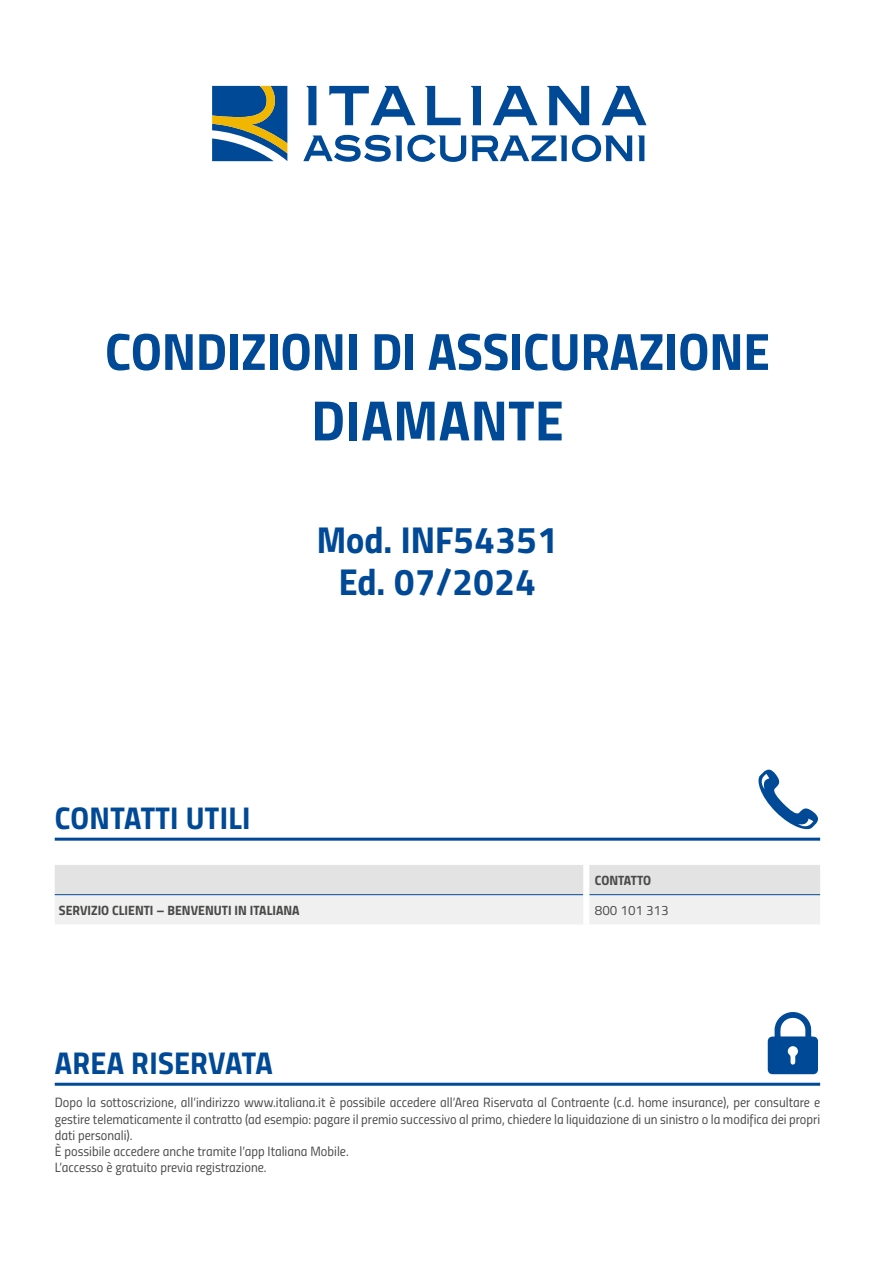
<style>
.page{position:relative;width:893px;height:1263px;background:#fff}
.page>*{position:absolute;margin:0;border:0;box-sizing:border-box;transform-origin:0 0}
.t1{font:57px "Titillium Bold Upright";letter-spacing:.01em;color:#004996}
.t2{font:52.5px "Titillium Bold Upright";color:#004996}
.t3{font:37.5px "Titillium Bold Upright";color:#004996}
.tit_21{font:31.5px "Titillium Bold Upright";letter-spacing:.01em;color:#004996}
._11n{font:13.5px/16.2px "Titillium Regular Upright";color:#4a4a49;text-align:justify}
._11n-2{font:13.5px "Titillium Bold Upright";color:#4a4a49}
</style>
<div class="page">
<hr style="left:55px;top:1083px;width:765px;height:3px;background:#004996">
<svg style="left:768px;top:1012px;width:50px;height:62px"></svg>
<hr style="left:55px;top:838px;width:765px;height:3px;background:#004996">
<svg style="left:758px;top:769px;width:60px;height:61px"></svg>
<svg style="left:55px;top:865px;width:765px;height:59px"></svg>
<hr style="left:55px;top:894px;width:528px;height:1px;background:#004996">
<hr style="left:589px;top:894px;width:231px;height:1px;background:#004996">
<div style="left:583px;top:865px;width:6px;height:30px;background:#fff"></div>
<div style="left:583px;top:895px;width:6px;height:29px;background:#fff"></div>
<svg style="left:212px;top:86px;width:75px;height:75px"></svg>
<svg style="left:307px;top:86px;width:9px;height:39px"></svg>
<svg style="left:329px;top:86px;width:87px;height:39px"></svg>
<svg style="left:425px;top:86px;width:36px;height:39px"></svg>
<svg style="left:471px;top:86px;width:10px;height:39px"></svg>
<svg style="left:493px;top:86px;width:45px;height:39px"></svg>
<svg style="left:547px;top:86px;width:42px;height:39px"></svg>
<svg style="left:602px;top:86px;width:44px;height:39px"></svg>
<svg style="left:303px;top:135px;width:329px;height:27px"></svg>
<svg style="left:638px;top:135px;width:6px;height:26px"></svg>
<p class="t2" style="left:105px;top:310px;width:666px">CONDIZIONI DI ASSICURAZIONE</p>
<p class="t1" style="left:311px;top:376px;width:254px">DIAMANTE</p>
<p class="t3" style="left:317px;top:511px;width:243px">Mod. INF54351</p>
<p class="t3" style="left:339px;top:553px;width:199px">Ed. 07/2024</p>
<p class="tit_21" style="left:55px;top:793px;width:197px">CONTATTI UTILI</p>
<p class="_11n-2" style="left:595px;top:869px;width:58px">CONTATTO</p>
<p class="_11n-2" style="left:59px;top:899px;width:242px">SERVIZIO CLIENTI – BENVENUTI IN ITALIANA</p>
<p class="_11n" style="left:595px;top:901px;width:75px">800 101 313</p>
<p class="tit_21" style="left:55px;top:1038px;width:219px">AREA RISERVATA</p>
<p class="_11n" style="left:55px;top:1094px;width:767px">Dopo la sottoscrizione, all’indirizzo www.italiana.it è possibile accedere all’Area Riservata al Contraente (c.d. home insurance), per consultare e gestire telematicamente il contratto (ad esempio: pagare il premio successivo al primo, chiedere la liquidazione di un sinistro o la modifica dei propri dati personali).</p>
<p class="_11n" style="left:55px;top:1142px;width:295px">È possibile accedere anche tramite l’app Italiana Mobile.</p>
<p class="_11n" style="left:55px;top:1159px;width:213px">L’accesso è gratuito previa registrazione.</p>
</div>
